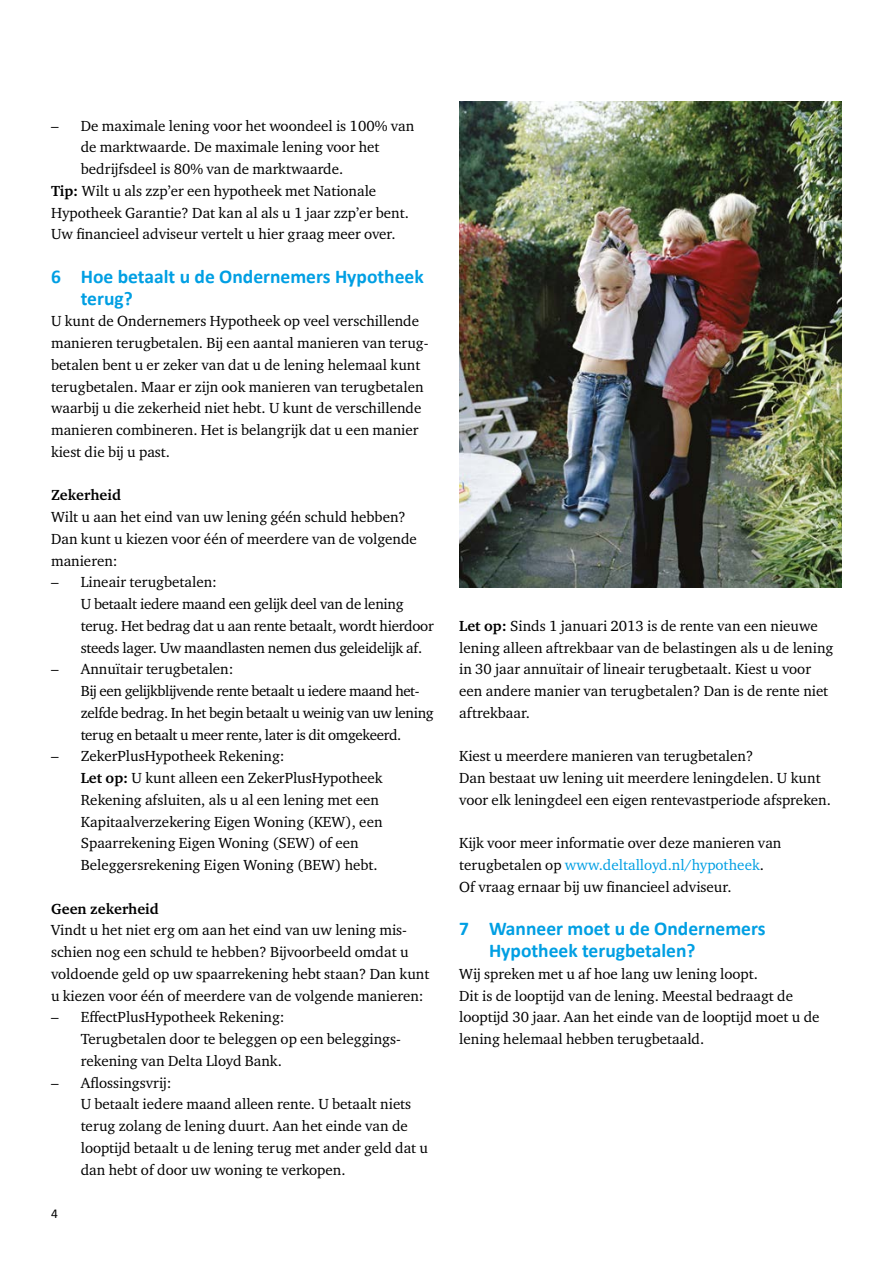
<style>
.page{position:relative;width:893px;height:1263px;background:#fff}
.page>*{position:absolute;margin:0;border:0;box-sizing:border-box;transform-origin:0 0}
.t1{font:700 19.5px/21.8px "Calibri";color:#009fe3}
.t2{font:15px/21.8px "Charter ITC Std";color:#000}
.t3{font:15px/21.8px "Charter ITC Std";letter-spacing:-.025em;color:#000}
.t4{font:700 15px "Charter ITC Std";letter-spacing:.005em;color:#000}
.t5{font:13.5px "Calibri";color:#000}
.s1{font-weight:700}
.s2{color:#009fe3}
</style>
<div class="page">
<img style="left:459px;top:102px;width:383px;height:485px">
<p class="t2" style="left:51px;top:114px;width:365px">– De maximale lening voor het woondeel is 100% van</p>
<p class="t2" style="left:81px;top:136px;width:300px">de marktwaarde. De maximale lening voor het</p>
<p class="t2" style="left:81px;top:158px;width:264px">bedrijfsdeel is 80% van de marktwaarde.</p>
<p class="t2" style="left:51px;top:180px;width:327px"><span class="s1">Tip:</span> Wilt u als zzp’er een hypotheek met Nationale</p>
<p class="t2" style="left:51px;top:201px;width:359px">Hypotheek Garantie? Dat kan al als u 1 jaar zzp’er bent.</p>
<p class="t2" style="left:51px;top:223px;width:346px">Uw financieel adviseur vertelt u hier graag meer over.</p>
<h1 class="t1" style="left:81px;top:264px;width:344px;text-indent:-30px">6 Hoe betaalt u de Ondernemers Hypotheek terug?</h1>
<p class="t2" style="left:51px;top:310px;width:379px">U kunt de Ondernemers Hypotheek op veel verschillende manieren terugbetalen. Bij een aantal manieren van terug&shy;betalen bent u er zeker van dat u de lening helemaal kunt terugbetalen. Maar er zijn ook manieren van terugbetalen waarbij u die zekerheid niet hebt. U kunt de verschillende manieren combineren. Het is belangrijk dat u een manier kiest die bij u past.</p>
<p class="t4" style="left:51px;top:486px;width:72px">Zekerheid</p>
<p class="t2" style="left:51px;top:506px;width:367px">Wilt u aan het eind van uw lening géén schuld hebben?<br>Dan kunt u kiezen voor één of meerdere van de volgende manieren:</p>
<p class="t2" style="left:81px;top:571px;width:354px;text-indent:-30px">– Lineair terugbetalen:<br>U betaalt iedere maand een gelijk deel van de lening terug. Het bedrag dat u aan rente betaalt, wordt hierdoor steeds lager. Uw maandlasten nemen dus geleidelijk af.</p>
<p class="t3" style="left:81px;top:658px;width:354px;text-indent:-30px">– Annuïtair terugbetalen:<br>Bij een gelijkblijvende rente betaalt u iedere maand het&shy;zelfde bedrag. In het begin betaalt u weinig van uw lening terug en betaalt u meer rente, later is dit omgekeerd.</p>
<p class="t2" style="left:81px;top:745px;width:303px;text-indent:-30px">– ZekerPlusHypotheek Rekening:<br><span class="s1">Let op:</span> U kunt alleen een ZekerPlusHypotheek Rekening afsluiten, als u al een lening met een Kapitaalverzekering Eigen Woning (KEW), een Spaarrekening Eigen Woning (SEW) of een Beleggersrekening Eigen Woning (BEW) hebt.</p>
<p class="t4" style="left:51px;top:899px;width:109px">Geen zekerheid</p>
<p class="t2" style="left:51px;top:919px;width:380px">Vindt u het niet erg om aan het eind van uw lening mis&shy;schien nog een schuld te hebben? Bijvoorbeeld omdat u voldoende geld op uw spaarrekening hebt staan? Dan kunt u kiezen voor één of meerdere van de volgende manieren:</p>
<p class="t2" style="left:81px;top:1006px;width:322px;text-indent:-30px">– EffectPlusHypotheek Rekening:<br>Terugbetalen door te beleggen op een beleggings&shy;rekening van Delta Lloyd Bank.</p>
<p class="t2" style="left:81px;top:1071px;width:349px;text-indent:-30px">– Aflossingsvrij:<br>U betaalt iedere maand alleen rente. U betaalt niets terug zolang de lening duurt. Aan het einde van de looptijd betaalt u de lening terug met ander geld dat u dan hebt of door uw woning te verkopen.</p>
<p class="t5" style="left:51px;top:1205px;width:8px">4</p>
<p class="t2" style="left:459px;top:615px;width:376px"><span class="s1">Let op:</span> Sinds 1 januari 2013 is de rente van een nieuwe lening alleen aftrekbaar van de belastingen als u de lening in 30 jaar annuïtair of lineair terugbetaalt. Kiest u voor een andere manier van terugbetalen? Dan is de rente niet aftrekbaar.</p>
<p class="t2" style="left:459px;top:745px;width:373px">Kiest u meerdere manieren van terugbetalen?<br>Dan bestaat uw lening uit meerdere leningdelen. U kunt voor elk leningdeel een eigen rentevastperiode afspreken.</p>
<p class="t2" style="left:459px;top:832px;width:324px">Kijk voor meer informatie over deze manieren van terugbetalen op <span class="s2">www.deltalloyd.nl/hypotheek</span>.<br>Of vraag ernaar bij uw financieel adviseur.</p>
<h1 class="t1" style="left:489px;top:917px;width:278px;text-indent:-30px">7 Wanneer moet u de Ondernemers<br>Hypotheek terugbetalen?</h1>
<p class="t2" style="left:459px;top:963px;width:362px">Wij spreken met u af hoe lang uw lening loopt.<br>Dit is de looptijd van de lening. Meestal bedraagt de looptijd 30 jaar. Aan het einde van de looptijd moet u de lening helemaal hebben terugbetaald.</p>
</div>
